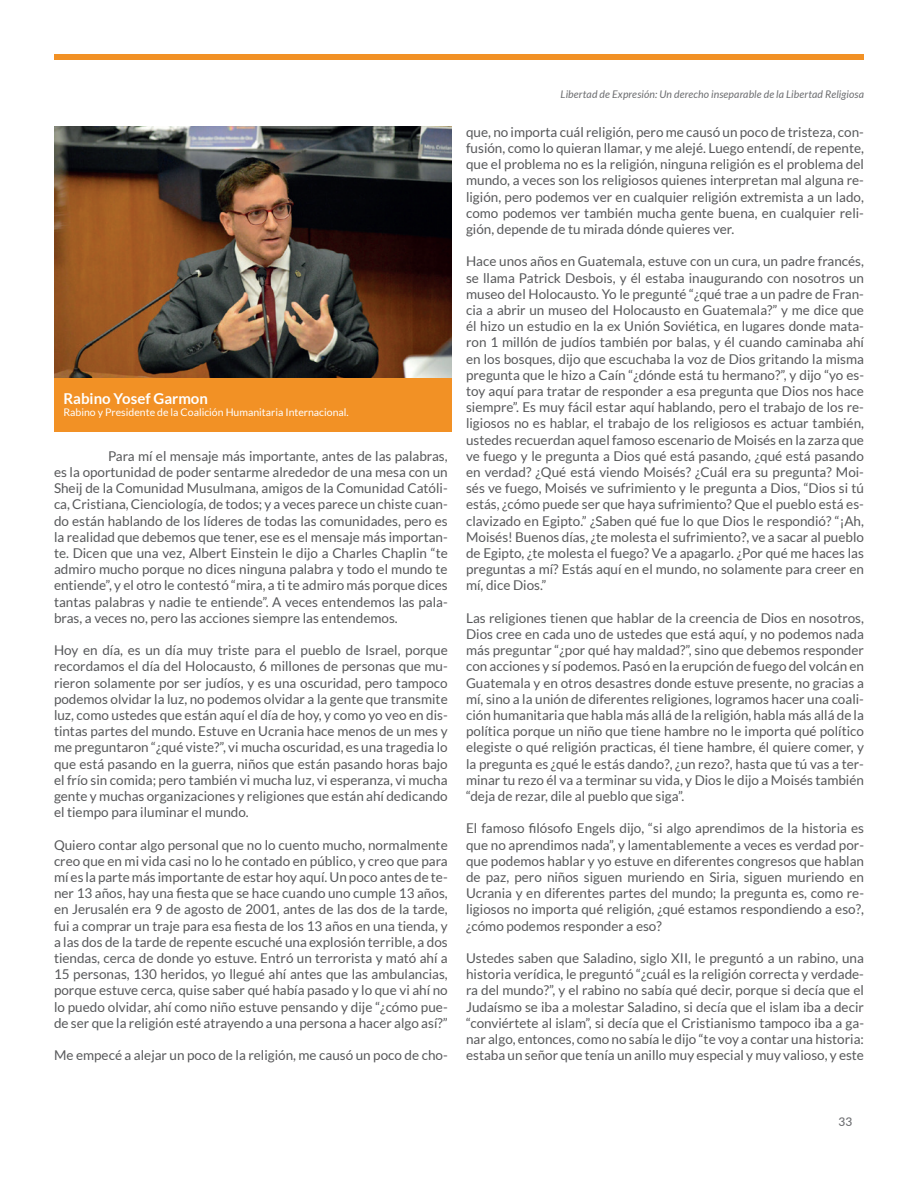
<style>
.page{position:relative;width:918px;height:1188px;background:#fff}
.page>*{position:absolute;margin:0;border:0;box-sizing:border-box;transform-origin:0 0}
.t1{font:700 15px "Lato";color:#fff}
.t2{font:13.5px/16.2px "Lato";color:#57585a;text-align:justify}
.t3{font:500 12px "Lato";color:#6c6d70}
.t4{font:italic 10.5px "Lato";letter-spacing:.01em;color:#6c6d70}
.t5{font:10.5px "Lato";color:#fff}
</style>
<div class="page">
<img style="left:54px;top:126px;width:398px;height:252px">
<div style="left:54px;top:54px;width:810px;height:5px;background:#f29125"></div>
<div style="left:54px;top:378px;width:398px;height:54px;background:#f29125"></div>
<p class="t1" style="left:63px;top:390px;width:146px">Rabino Yosef Garmon</p>
<p class="t5" style="left:63px;top:407px;width:287px">Rabino y Presidente de la Coalición Humanitaria Internacional.</p>
<p class="t2" style="left:54px;top:448px;width:395px;text-indent:54px">Para mí el mensaje más importante, antes de las palabras, es la oportunidad de poder sentarme alrededor de una mesa con un Sheij de la Comunidad Musulmana, amigos de la Comunidad Católi&shy;ca, Cristiana, Cienciología, de todos; y a veces parece un chiste cuan&shy;do están hablando de los líderes de todas las comunidades, pero es la realidad que debemos que tener, ese es el mensaje más importan&shy;te. Dicen que una vez, Albert Einstein le dijo a Charles Chaplin “te admiro mucho porque no dices ninguna palabra y todo el mundo te entiende”, y el otro le contestó “mira, a ti te admiro más porque dices tantas palabras y nadie te entiende”. A veces entendemos las pala&shy;bras, a veces no, pero las acciones siempre las entendemos.</p>
<p class="t2" style="left:54px;top:642px;width:395px">Hoy en día, es un día muy triste para el pueblo de Israel, porque recordamos el día del Holocausto, 6 millones de personas que mu&shy;rieron solamente por ser judíos, y es una oscuridad, pero tampoco podemos olvidar la luz, no podemos olvidar a la gente que transmite luz, como ustedes que están aquí el día de hoy, y como yo veo en dis&shy;tintas partes del mundo. Estuve en Ucrania hace menos de un mes y me preguntaron “¿qué viste?”, vi mucha oscuridad, es una tragedia lo que está pasando en la guerra, niños que están pasando horas bajo el frío sin comida; pero también vi mucha luz, vi esperanza, vi mucha gente y muchas organizaciones y religiones que están ahí dedicando el tiempo para iluminar el mundo.</p>
<p class="t2" style="left:54px;top:837px;width:395px">Quiero contar algo personal que no lo cuento mucho, normalmente creo que en mi vida casi no lo he contado en público, y creo que para mí es la parte más importante de estar hoy aquí. Un poco antes de te&shy;ner 13 años, hay una fiesta que se hace cuando uno cumple 13 años, en Jerusalén era 9 de agosto de 2001, antes de las dos de la tarde, fui a comprar un traje para esa fiesta de los 13 años en una tienda, y a las dos de la tarde de repente escuché una explosión terrible, a dos tiendas, cerca de donde yo estuve. Entró un terrorista y mató ahí a 15 personas, 130 heridos, yo llegué ahí antes que las ambulancias, porque estuve cerca, quise saber qué había pasado y lo que vi ahí no lo puedo olvidar, ahí como niño estuve pensando y dije “¿cómo pue&shy;de ser que la religión esté atrayendo a una persona a hacer algo así?”</p>
<p class="t2" style="left:54px;top:1047px;width:395px">Me empecé a alejar un poco de la religión, me causó un poco de cho-</p>
<p class="t4" style="left:561px;top:89px;width:305px">Libertad de Expresión: Un derecho inseparable de la Libertad Religiosa</p>
<p class="t2" style="left:466px;top:124px;width:399px">que, no importa cuál religión, pero me causó un poco de tristeza, con&shy;fusión, como lo quieran llamar, y me alejé. Luego entendí, de repente, que el problema no es la religión, ninguna religión es el problema del mundo, a veces son los religiosos quienes interpretan mal alguna re&shy;ligión, pero podemos ver en cualquier religión extremista a un lado, como podemos ver también mucha gente buena, en cualquier reli&shy;gión, depende de tu mirada dónde quieres ver.</p>
<p class="t2" style="left:466px;top:253px;width:399px">Hace unos años en Guatemala, estuve con un cura, un padre francés, se llama Patrick Desbois, y él estaba inaugurando con nosotros un museo del Holocausto. Yo le pregunté “¿qué trae a un padre de Fran&shy;cia a abrir un museo del Holocausto en Guatemala?” y me dice que él hizo un estudio en la ex Unión Soviética, en lugares donde mata&shy;ron 1 millón de judíos también por balas, y él cuando caminaba ahí en los bosques, dijo que escuchaba la voz de Dios gritando la misma pregunta que le hizo a Caín “¿dónde está tu hermano?”, y dijo “yo es&shy;toy aquí para tratar de responder a esa pregunta que Dios nos hace siempre”. Es muy fácil estar aquí hablando, pero el trabajo de los re&shy;ligiosos no es hablar, el trabajo de los religiosos es actuar también, ustedes recuerdan aquel famoso escenario de Moisés en la zarza que ve fuego y le pregunta a Dios qué está pasando, ¿qué está pasando en verdad? ¿Qué está viendo Moisés? ¿Cuál era su pregunta? Moi&shy;sés ve fuego, Moisés ve sufrimiento y le pregunta a Dios, “Dios si tú estás, ¿cómo puede ser que haya sufrimiento? Que el pueblo está es&shy;clavizado en Egipto.” ¿Saben qué fue lo que Dios le respondió? “¡Ah, Moisés! Buenos días, ¿te molesta el sufrimiento?, ve a sacar al pueblo de Egipto, ¿te molesta el fuego? Ve a apagarlo. ¿Por qué me haces las preguntas a mí? Estás aquí en el mundo, no solamente para creer en mí, dice Dios.”</p>
<p class="t2" style="left:466px;top:610px;width:399px">Las religiones tienen que hablar de la creencia de Dios en nosotros, Dios cree en cada uno de ustedes que está aquí, y no podemos nada más preguntar “¿por qué hay maldad?”, sino que debemos responder con acciones y sí podemos. Pasó en la erupción de fuego del volcán en Guatemala y en otros desastres donde estuve presente, no gracias a mí, sino a la unión de diferentes religiones, logramos hacer una coali&shy;ción humanitaria que habla más allá de la religión, habla más allá de la política porque un niño que tiene hambre no le importa qué político elegiste o qué religión practicas, él tiene hambre, él quiere comer, y la pregunta es ¿qué le estás dando?, ¿un rezo?, hasta que tú vas a ter&shy;minar tu rezo él va a terminar su vida, y Dios le dijo a Moisés también “deja de rezar, dile al pueblo que siga”.</p>
<p class="t2" style="left:466px;top:820px;width:399px">El famoso filósofo Engels dijo, “si algo aprendimos de la historia es que no aprendimos nada”, y lamentablemente a veces es verdad por&shy;que podemos hablar y yo estuve en diferentes congresos que hablan de paz, pero niños siguen muriendo en Siria, siguen muriendo en Ucrania y en diferentes partes del mundo; la pregunta es, como re&shy;ligiosos no importa qué religión, ¿qué estamos respondiendo a eso?, ¿cómo podemos responder a eso?</p>
<p class="t2" style="left:466px;top:950px;width:399px">Ustedes saben que Saladino, siglo XII, le preguntó a un rabino, una historia verídica, le preguntó “¿cuál es la religión correcta y verdade&shy;ra del mundo?”, y el rabino no sabía qué decir, porque si decía que el Judaísmo se iba a molestar Saladino, si decía que el islam iba a decir “conviértete al islam”, si decía que el Cristianismo tampoco iba a ga&shy;nar algo, entonces, como no sabía le dijo “te voy a contar una historia: estaba un señor que tenía un anillo muy especial y muy valioso, y este</p>
<p class="t3" style="left:839px;top:1113px;width:15px">33</p>
</div>
